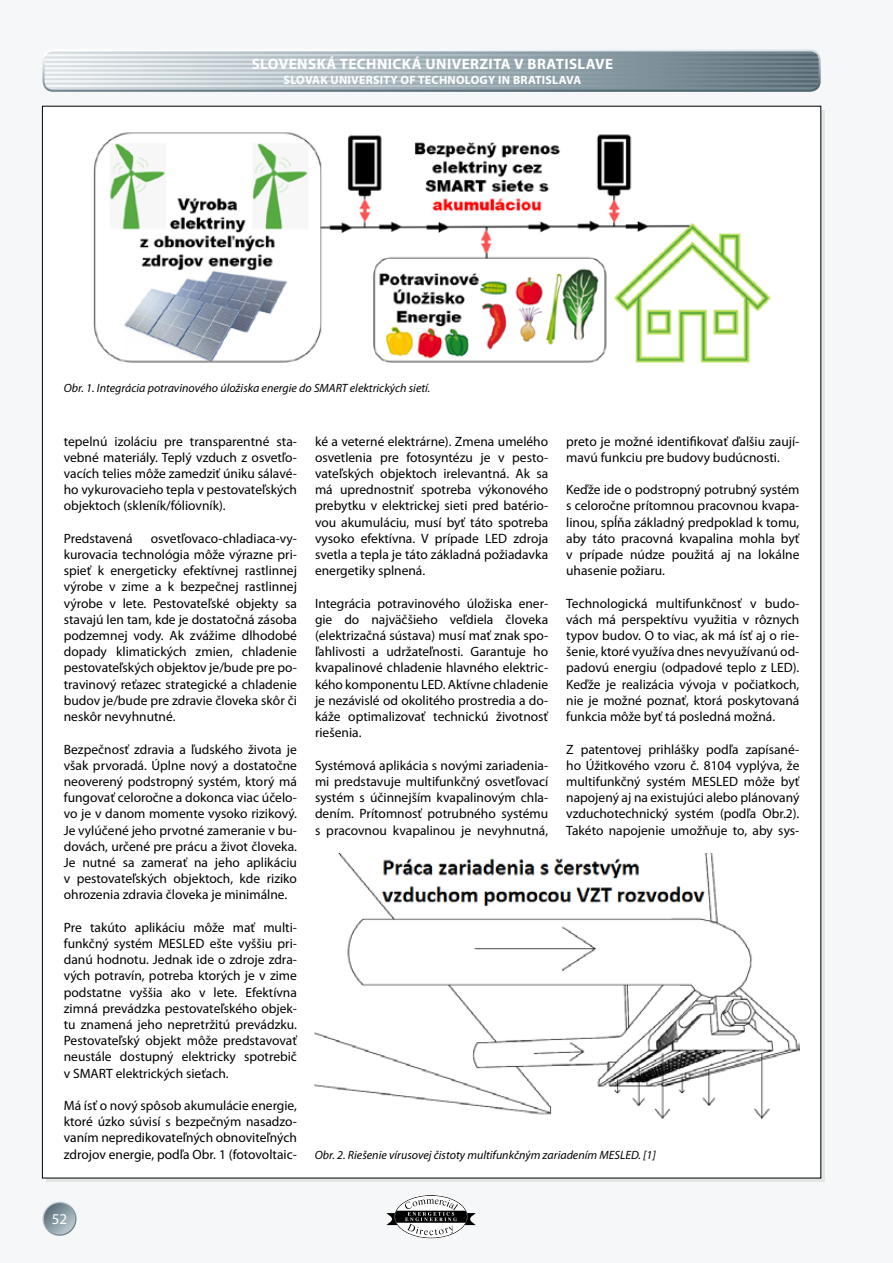
<style>
.page{position:relative;width:893px;height:1263px;background:#f6f7f8}
.page>*{position:absolute;margin:0;border:0;box-sizing:border-box;transform-origin:0 0}
.t1{font:700 15px "Myriad Pro";color:#fff}
.t2{font:15px "Myriad Pro";color:#fff}
.t3{font:13.5px/16.2px "Myriad Pro";color:#000;text-align:justify}
.t4{font:italic 12px "Myriad Pro";color:#000}
.t5{font:700 12px "Myriad Pro";color:#fff}
</style>
<div class="page">
<svg style="left:43px;top:1202px;width:34px;height:34px"></svg>
<svg style="left:44px;top:1203px;width:31px;height:31px"></svg>
<div style="left:42px;top:106px;width:779px;height:1072px;background:#fff"></div>
<svg style="left:43px;top:49px;width:778px;height:43px;background:#a6b3ba"></svg>
<svg style="left:386px;top:1195px;width:90px;height:43px"></svg>
<img style="left:92px;top:128px;width:680px;height:237px">
<img style="left:315px;top:854px;width:484px;height:266px">
<p class="t1" style="left:252px;top:54px;width:19px">SLOVENSKÁ</p>
<p class="t1" style="left:340px;top:54px;width:11px">TECHNICKÁ</p>
<p class="t1" style="left:426px;top:54px;width:10px">UNIVERZITA</p>
<p class="t1" style="left:514px;top:54px;width:33px">V BRATISLAVE</p>
<p class="t5" style="left:284px;top:72px;width:16px">SLOVAK</p>
<p class="t5" style="left:331px;top:72px;width:8px">UNIVERSITY</p>
<p class="t5" style="left:401px;top:72px;width:27px">OF TECHNOLOGY</p>
<p class="t5" style="left:498px;top:72px;width:30px">IN BRATISLAVA</p>
<p class="t4" style="left:64px;top:381px;width:368px">Obr. 1. Integrácia potravinového úložiska energie do SMART elektrických sietí.</p>
<p class="t3" style="left:64px;top:433px;width:235px">tepelnú izoláciu pre transparentné sta&shy;vebné materiály. Teplý vzduch z osvetľo&shy;vacích telies môže zamedziť úniku sálavé&shy;ho vykurovacieho tepla v pestovateľských objektoch (skleník/fóliovník).</p>
<p class="t3" style="left:64px;top:530px;width:70px">Predstavená</p>
<p class="t3" style="left:64px;top:530px;width:235px;text-indent:87px">osvetľovaco-chladiaca-vy&shy;kurovacia technológia môže výrazne pri&shy;spieť k energeticky efektívnej rastlinnej výrobe v zime a k bezpečnej rastlinnej výrobe v lete. Pestovateľské objekty sa stavajú len tam, kde je dostatočná zásoba podzemnej vody. Ak zvážime dlhodobé dopady klimatických zmien, chladenie pestovateľských objektov je/bude pre po&shy;travinový reťazec strategické a chladenie budov je/bude pre zdravie človeka skôr či neskôr nevyhnutné.</p>
<p class="t3" style="left:64px;top:741px;width:235px">Bezpečnosť zdravia a ľudského života je však prvoradá. Úplne nový a dostatočne neoverený podstropný systém, ktorý má fungovať celoročne a dokonca viac účelo&shy;vo je v danom momente vysoko rizikový.<br>Je vylúčené jeho prvotné zameranie v bu&shy;dovách, určené pre prácu a život človeka.<br>Je nutné sa zamerať na jeho aplikáciu v pestovateľských objektoch, kde riziko ohrozenia zdravia človeka je minimálne.</p>
<p class="t3" style="left:64px;top:919px;width:235px">Pre takúto aplikáciu môže mať multi&shy;funkčný systém MESLED ešte vyššiu pri&shy;danú hodnotu. Jednak ide o zdroje zdra&shy;vých potravín, potreba ktorých je v zime podstatne vyššia ako v lete. Efektívna zimná prevádzka pestovateľského objek&shy;tu znamená jeho nepretržitú prevádzku.<br>Pestovateľský objekt môže predstavovať neustále dostupný elektricky spotrebič v SMART elektrických sieťach.</p>
<p class="t3" style="left:64px;top:1097px;width:235px">Má ísť o nový spôsob akumulácie energie, ktoré úzko súvisí s bezpečným nasadzo&shy;vaním nepredikovateľných obnoviteľných zdrojov energie, podľa Obr. 1 (fotovoltaic-</p>
<p class="t3" style="left:315px;top:433px;width:235px">ké a veterné elektrárne). Zmena umelého osvetlenia pre fotosyntézu je v pesto&shy;vateľských objektoch irelevantná. Ak sa má uprednostniť spotreba výkonového prebytku v elektrickej sieti pred batério&shy;vou akumuláciu, musí byť táto spotreba vysoko efektívna. V prípade LED zdroja svetla a tepla je táto základná požiadavka energetiky splnená.</p>
<p class="t3" style="left:315px;top:595px;width:235px">Integrácia potravinového úložiska ener&shy;gie do najväčšieho veľdiela človeka (elektrizačná sústava) musí mať znak spo&shy;ľahlivosti a udržateľnosti. Garantuje ho kvapalinové chladenie hlavného elektric&shy;kého komponentu LED. Aktívne chladenie je nezávislé od okolitého prostredia a do&shy;káže optimalizovať technickú životnosť riešenia.</p>
<p class="t3" style="left:315px;top:757px;width:235px">Systémová aplikácia s novými zariadenia&shy;mi predstavuje multifunkčný osvetľovací systém s účinnejším kvapalinovým chla&shy;dením. Prítomnosť potrubného systému s pracovnou kvapalinou je nevyhnutná,</p>
<p class="t3" style="left:566px;top:433px;width:235px">preto je možné identifikovať ďalšiu zaují&shy;mavú funkciu pre budovy budúcnosti.</p>
<p class="t3" style="left:566px;top:481px;width:235px">Keďže ide o podstropný potrubný systém s celoročne prítomnou pracovnou kvapa&shy;linou, spĺňa základný predpoklad k tomu, aby táto pracovná kvapalina mohla byť v prípade núdze použitá aj na lokálne uhasenie požiaru.</p>
<p class="t3" style="left:566px;top:595px;width:235px">Technologická multifunkčnosť v budo&shy;vách má perspektívu využitia v rôznych typov budov. O to viac, ak má ísť aj o rie&shy;šenie, ktoré využíva dnes nevyužívanú od&shy;padovú energiu (odpadové teplo z LED).<br>Keďže je realizácia vývoja v počiatkoch, nie je možné poznať, ktorá poskytovaná funkcia môže byť tá posledná možná.</p>
<p class="t3" style="left:566px;top:741px;width:235px">Z patentovej prihlášky podľa zapísané&shy;ho Úžitkového vzoru č. 8104 vyplýva, že multifunkčný systém MESLED môže byť napojený aj na existujúci alebo plánovaný vzduchotechnický systém (podľa Obr.2).<br>Takéto napojenie umožňuje to, aby sys-</p>
<p class="t4" style="left:315px;top:1147px;width:343px">Obr. 2. Riešenie vírusovej čistoty multifunkčným zariadením MESLED. [1]</p>
<p class="t2" style="left:52px;top:1210px;width:17px">52</p>
</div>
